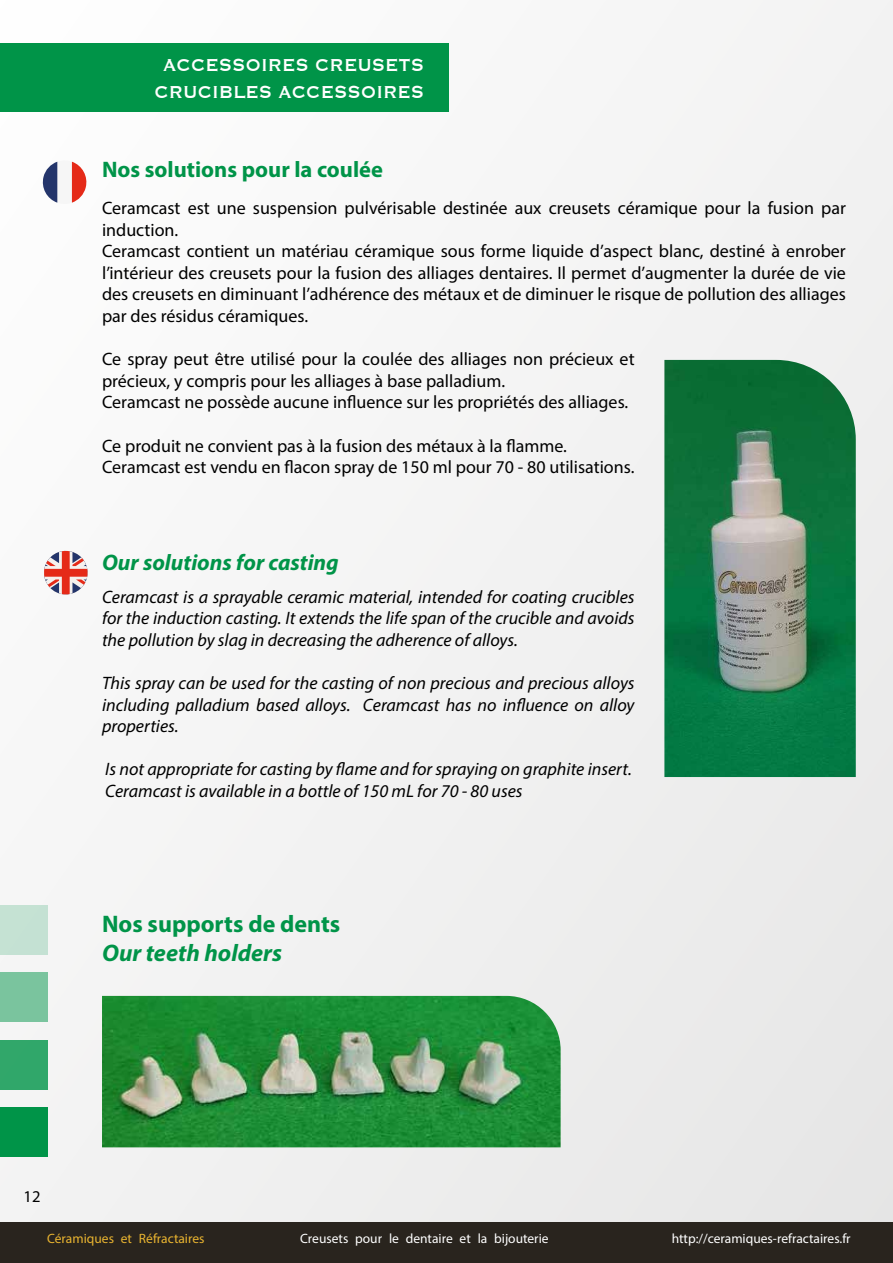
<style>
.page{position:relative;width:893px;height:1263px;background:#f4f3f3}
.page>*{position:absolute;margin:0;border:0;box-sizing:border-box;transform-origin:0 0}
.t1{font:700 24px "Myriad Pro";color:#009448}
.t2{font:italic 700 24px "Myriad Pro";color:#009448}
.t3{font:22.5px/27px "Copperplate";color:#fff;text-align:center;scale:.89 1}
.t4{font:700 22.5px "Myriad Pro";color:#009448}
.t5{font:italic 700 22.5px "Myriad Pro";color:#009448}
.t6{font:18px/21.6px "Myriad Pro";color:#000}
.t7{font:italic 18px/21.6px "Myriad Pro";color:#000;text-align:justify}
.t8{font:16.5px "Myriad Pro";color:#000}
.t9{font:13.5px "Myriad Pro";color:#fff}
.t10{font:13.5px "Myriad Pro";color:#e9b430}
</style>
<div class="page">
<div style="left:0;top:1222px;width:893px;height:41px;background:#29241e"></div>
<div style="left:0;top:43px;width:448px;height:69px;background:#009448"></div>
<div style="left:0;top:1107px;width:47px;height:50px;background:#009448"></div>
<div style="left:0;top:1040px;width:47px;height:49px;background:#30a76a"></div>
<div style="left:0;top:972px;width:47px;height:50px;background:#7ac49e"></div>
<div style="left:0;top:905px;width:47px;height:49px;background:#c5e2d3"></div>
<img style="left:664px;top:360px;width:192px;height:417px">
<img style="left:102px;top:996px;width:459px;height:151px">
<svg style="left:42px;top:161px;width:45px;height:42px"></svg>
<svg style="left:44px;top:550px;width:44px;height:45px"></svg>
<p class="t3" style="left:154px;top:50px;width:305px">ACCESSOIRES CREUSETS<br>CRUCIBLES ACCESSOIRES</p>
<p class="t4" style="left:102px;top:155px;width:282px">Nos solutions pour la coulée</p>
<p class="t6" style="left:102px;top:197px;width:745px">Ceramcast est une suspension pulvérisable destinée aux creusets céramique pour la fusion par induction.<br>Ceramcast contient un matériau céramique sous forme liquide d’aspect blanc, destiné à enrober l’intérieur des creusets pour la fusion des alliages dentaires. Il permet d’augmenter la durée de vie des creusets en diminuant l’adhérence des métaux et de diminuer le risque de pollution des alliages par des résidus céramiques.</p>
<p class="t6" style="left:102px;top:348px;width:534px">Ce spray peut être utilisé pour la coulée des alliages non précieux et précieux, y compris pour les alliages à base palladium.<br>Ceramcast ne possède aucune influence sur les propriétés des alliages.</p>
<p class="t6" style="left:102px;top:435px;width:534px">Ce produit ne convient pas à la fusion des métaux à la flamme.<br>Ceramcast est vendu en flacon spray de 150 ml pour 70 - 80 utilisations.</p>
<p class="t5" style="left:102px;top:548px;width:238px">Our solutions for casting</p>
<p class="t7" style="left:102px;top:585px;width:534px">Ceramcast is a sprayable ceramic material, intended for coating crucibles for the induction casting. It extends the life span of the crucible and avoids the pollution by slag in decreasing the adherence of alloys.</p>
<p class="t7" style="left:102px;top:672px;width:534px">This spray can be used for the casting of non precious and precious alloys including palladium based alloys. Ceramcast has no influence on alloy properties.</p>
<p class="t7" style="left:105px;top:758px;width:528px">Is not appropriate for casting by flame and for spraying on graphite insert.<br>Ceramcast is available in a bottle of 150 mL for 70 - 80 uses</p>
<h1 class="t1" style="left:102px;top:908px;width:240px">Nos supports de dents</h1>
<h1 class="t2" style="left:102px;top:937px;width:181px">Our teeth holders</h1>
<p class="t8" style="left:24px;top:1186px;width:18px">12</p>
<p class="t10" style="left:47px;top:1230px;width:159px">Céramiques et Réfractaires</p>
<p class="t9" style="left:300px;top:1230px;width:250px">Creusets pour le dentaire et la bijouterie</p>
<p class="t9" style="left:672px;top:1230px;width:180px">http://ceramiques-refractaires.fr</p>
</div>
